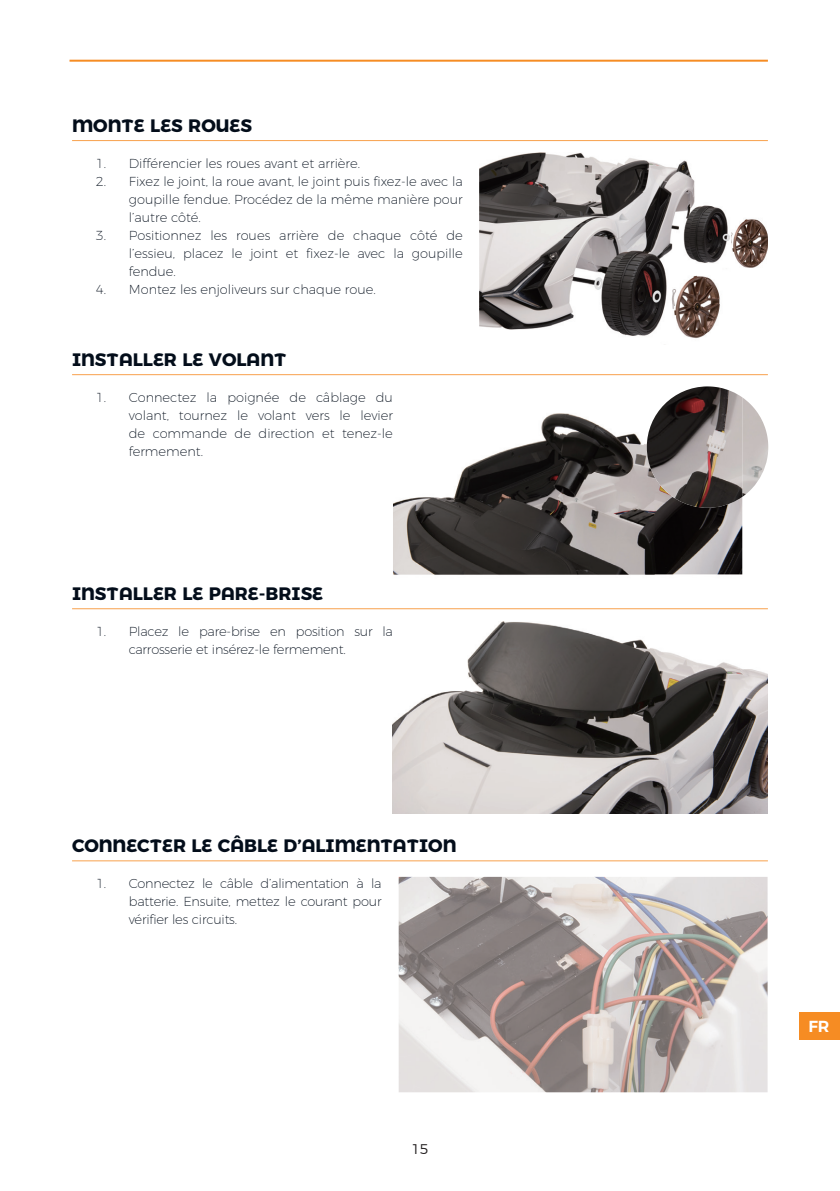
<style>
.page{position:relative;width:840px;height:1191px;background:#fff}
.page>*{position:absolute;margin:0;border:0;box-sizing:border-box;transform-origin:0 0}
.TITOL_2_ES{font:700 18px "Montserrat Alternates";color:#030d1a}
.t1{font:600 16px "Montserrat";color:#fff}
.t2{font:300 14px "Montserrat Alternates";color:#231f20}
.t3{font:200 13px/18px "Montserrat";color:#030d1a;text-align:justify}
</style>
<div class="page">
<div style="left:798px;top:1012px;width:41px;height:27px;background:#f68c23"></div>
<hr style="left:69px;top:60px;width:698px;height:2px;background:#f68c23">
<img style="left:393px;top:413px;width:261px;height:197px">
<img style="left:654px;top:508px;width:87px;height:102px">
<img style="left:741px;top:457px;width:26px;height:40px">
<img style="left:646px;top:386px;width:95px;height:122px">
<img style="left:479px;top:153px;width:288px;height:186px">
<hr style="left:72px;top:140px;width:695px;height:1px;background:#f8a14c">
<hr style="left:72px;top:374px;width:695px;height:1px;background:#f8a14c">
<hr style="left:72px;top:608px;width:695px;height:1px;background:#f8a14c">
<hr style="left:72px;top:860px;width:695px;height:1px;background:#f8a14c">
<img style="left:393px;top:621px;width:374px;height:192px">
<img style="left:398px;top:877px;width:369px;height:215px">
<p class="TITOL_2_ES" style="left:72px;top:110px;width:181px">MONTE LES ROUES</p>
<p class="t3" style="left:96px;top:153px;width:266px">1. Différencier les roues avant et arrière.</p>
<p class="t3" style="left:129px;top:171px;width:335px;text-indent:-33px">2. Fixez le joint, la roue avant, le joint puis fixez-le avec la goupille fendue. Procédez de la même manière pour l’autre côté.</p>
<p class="t3" style="left:129px;top:225px;width:335px;text-indent:-33px">3. Positionnez les roues arrière de chaque côté de l’essieu, placez le joint et fixez-le avec la goupille fendue.</p>
<p class="t3" style="left:96px;top:279px;width:281px">4. Montez les enjoliveurs sur chaque roue.</p>
<p class="TITOL_2_ES" style="left:72px;top:344px;width:216px">INSTALLER LE VOLANT</p>
<p class="t3" style="left:129px;top:387px;width:265px;text-indent:-33px">1. Connectez la poignée de câblage du volant, tournez le volant vers le levier de commande de direction et tenez-le fermement.</p>
<p class="TITOL_2_ES" style="left:72px;top:578px;width:252px">INSTALLER LE PARE-BRISE</p>
<p class="t3" style="left:129px;top:621px;width:265px;text-indent:-33px">1. Placez le pare-brise en position sur la carrosserie et insérez-le fermement.</p>
<p class="TITOL_2_ES" style="left:72px;top:830px;width:385px">CONNECTER LE CÂBLE D’ALIMENTATION</p>
<p class="t3" style="left:129px;top:873px;width:254px;text-indent:-33px">1. Connectez le câble d’alimentation à la batterie. Ensuite, mettez le courant pour vérifier les circuits.</p>
<p class="t2" style="left:411px;top:1138px;width:19px">15</p>
<p class="t1" style="left:808px;top:1013px;width:22px">FR</p>
</div>
